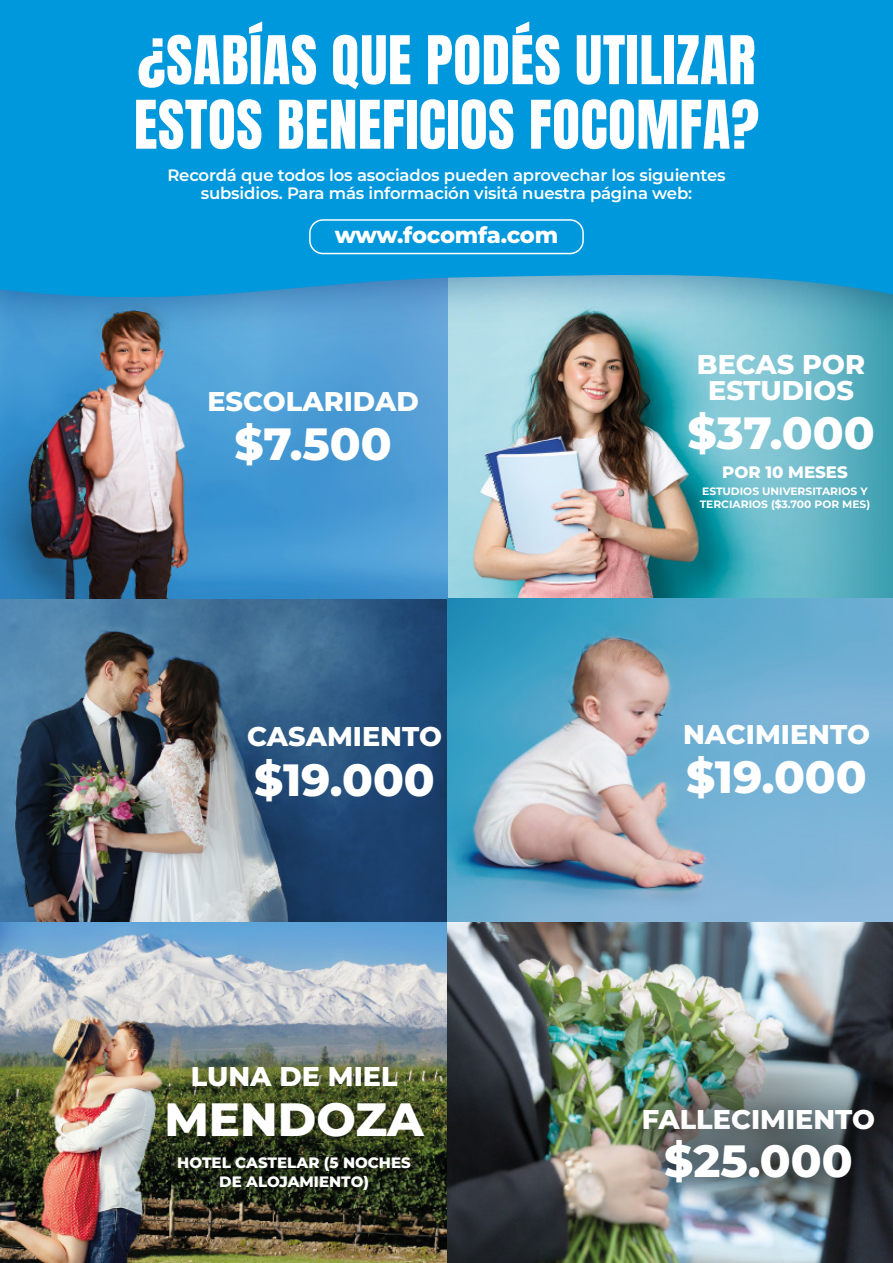
<style>
.page{position:relative;width:893px;height:1263px;background:#fff}
.page>*{position:absolute;margin:0;border:0;box-sizing:border-box;transform-origin:0 0}
.t1{font:57px/64.5px "Anton";letter-spacing:.01em;color:#fff}
.t2{font:800 46.65px "Montserrat";color:#fff}
.t3{font:800 45.15px "Montserrat";color:#fff}
.t4{font:800 27.15px/25.7px "Montserrat";color:#fff;text-align:center}
.t5{font:800 22.5px "Montserrat";letter-spacing:-.015em;color:#fff}
.t6{font:600 16.5px/18px "Montserrat";letter-spacing:-.01em;color:#fff;text-align:center}
.t7{font:800 16.5px "Montserrat";color:#fff}
.t8{font:800 15px/18px "Montserrat";color:#fff;text-align:center}
.t9{font:700 10.65px/12.8px "Montserrat";color:#fff}
</style>
<div class="page">
<img style="left:0;top:921px;width:893px;height:342px">
<svg style="left:0;top:921px;width:44px;height:69px;background:#98b6d2"></svg>
<img style="left:0;top:598px;width:448px;height:323px">
<img style="left:448px;top:363px;width:445px;height:558px">
<svg style="left:637px;top:363px;width:256px;height:235px;background:#5facb8"></svg>
<img style="left:0;top:363px;width:448px;height:235px">
<img style="left:0;top:313px;width:893px;height:50px">
<svg style="left:0;top:0;width:893px;height:313px;background:#0a99da"></svg>
<img style="left:162px;top:1037px;width:273px;height:34px">
<img style="left:135px;top:1071px;width:327px;height:103px">
<img style="left:146px;top:1130px;width:304px;height:102px">
<img style="left:625px;top:1026px;width:268px;height:205px">
<img style="left:602px;top:1067px;width:291px;height:107px">
<img style="left:614px;top:1100px;width:279px;height:128px">
<div style="left:309px;top:219px;width:275px;height:35px;border:2px solid #fff;border-radius:13px"></div>
<h1 class="t1" style="left:134px;top:32px;width:627px">¿SABÍAS QUE PODÉS UTILIZAR<br>ESTOS BENEFICIOS FOCOMFA?</h1>
<p class="t6" style="left:167px;top:166px;width:560px">Recordá que todos los asociados pueden aprovechar los siguientes subsidios. Para más información visitá nuestra página web:</p>
<h3 class="t5" style="left:335px;top:220px;width:225px">www.focomfa.com</h3>
<h3 class="t4" style="left:207px;top:388px;width:213px">ESCOLARIDAD</h3>
<h3 class="t3" style="left:235px;top:414px;width:159px">$7.500</h3>
<h3 class="t4" style="left:247px;top:723px;width:196px">CASAMIENTO</h3>
<h3 class="t3" style="left:254px;top:749px;width:182px">$19.000</h3>
<h3 class="t4" style="left:191px;top:1062px;width:208px">LUNA DE MIEL</h3>
<h2 class="t2" style="left:164px;top:1088px;width:261px">MENDOZA</h2>
<p class="t8" style="left:177px;top:1154px;width:235px">HOTEL CASTELAR (5 NOCHES<br>DE ALOJAMIENTO)</p>
<h3 class="t4" style="left:697px;top:351px;width:170px">BECAS POR<br>ESTUDIOS</h3>
<h3 class="t3" style="left:687px;top:403px;width:189px">$37.000</h3>
<p class="t7" style="left:722px;top:461px;width:127px">POR 10 MESES</p>
<p class="t9" style="left:700px;top:485px;width:172px">ESTUDIOS UNIVERSITARIOS Y<br>TERCIARIOS ($3.700 POR MES)</p>
<h3 class="t4" style="left:683px;top:720px;width:188px">NACIMIENTO</h3>
<h3 class="t3" style="left:686px;top:747px;width:182px">$19.000</h3>
<h3 class="t4" style="left:642px;top:1106px;width:235px">FALLECIMIENTO</h3>
<h3 class="t3" style="left:664px;top:1131px;width:190px">$25.000</h3>
</div>
